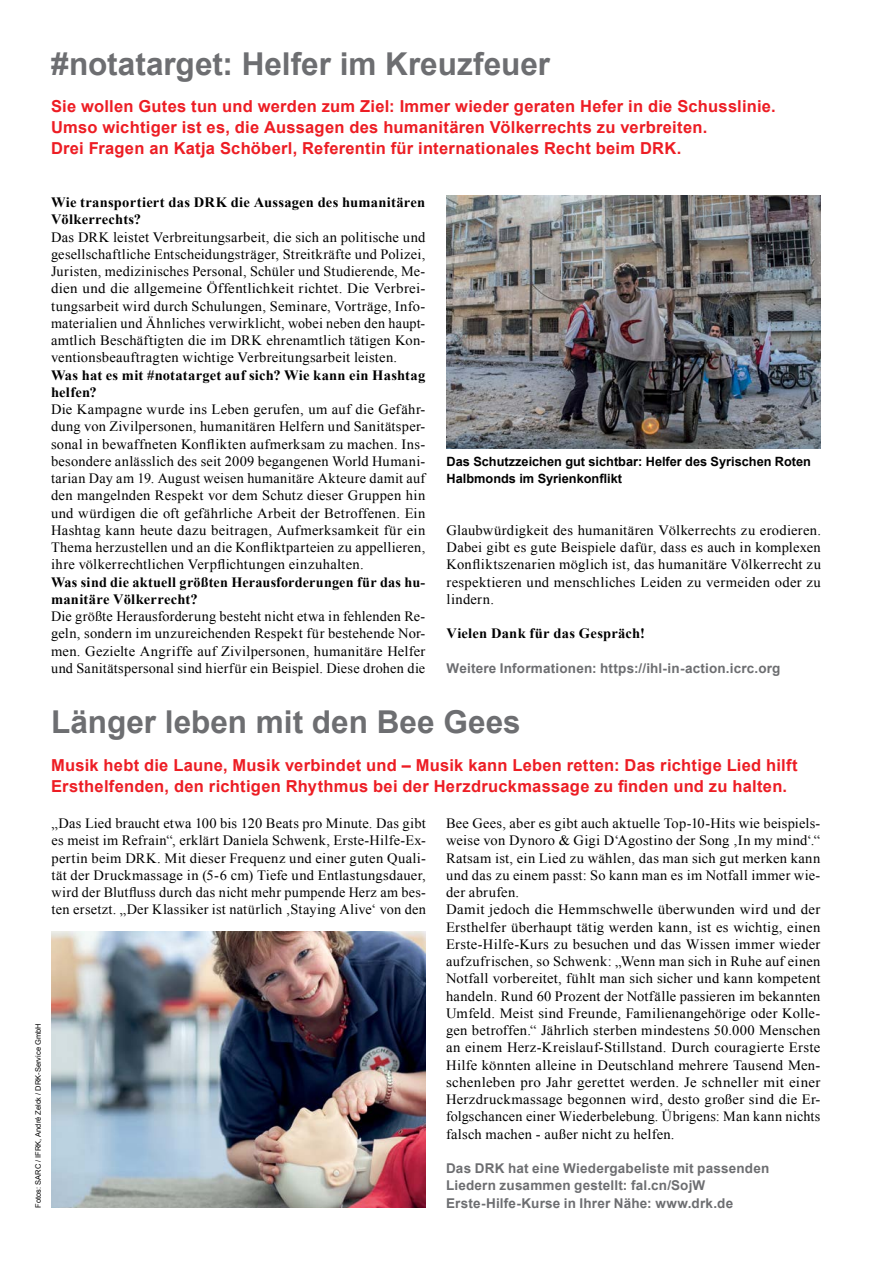
<style>
.page{position:relative;width:872px;height:1263px;background:#fff}
.page>*{position:absolute;margin:0;border:0;box-sizing:border-box;transform-origin:0 0}
.t1{font:700 31.5px "Arial";color:#6d6e71}
.t2{font:700 16.5px/21px "Arial";letter-spacing:.015em;color:#ed1d24}
.t3{font:14.25px/17.2px "Times New Roman";letter-spacing:.02em;color:#000;text-align:justify}
.t4{font:700 14.25px/17.2px "Times New Roman";letter-spacing:.015em;color:#000}
.t5{font:700 13.5px/17.2px "Arial";letter-spacing:.015em;color:#6d6e71}
.t6{font:700 12.75px/17.2px "Arial";color:#000}
.t7{font:7.5px "Arial";color:#000}
</style>
<div class="page">
<img style="left:446px;top:196px;width:375px;height:252px">
<img style="left:51px;top:932px;width:375px;height:276px">
<h1 class="t1" style="left:51px;top:43px;width:500px">#notatarget: Helfer im Kreuzfeuer</h1>
<p class="t2" style="left:51px;top:97px;width:726px">Sie wollen Gutes tun und werden zum Ziel: Immer wieder geraten Hefer in die Schusslinie.<br>Umso wichtiger ist es, die Aussagen des humanitären Völkerrechts zu verbreiten.<br>Drei Fragen an Katja Schöberl, Referentin für internationales Recht beim DRK.</p>
<p class="t4" style="left:51px;top:193px;width:376px">Wie transportiert das DRK die Aussagen des humanitären<br>Völkerrechts?</p>
<p class="t3" style="left:51px;top:228px;width:376px">Das DRK leistet Verbreitungsarbeit, die sich an politische und gesellschaftliche Entscheidungsträger, Streitkräfte und Polizei, Juristen, medizinisches Personal, Schüler und Studierende, Me&shy;dien und die allgemeine Öffentlichkeit richtet. Die Verbrei&shy;tungsarbeit wird durch Schulungen, Seminare, Vorträge, Info&shy;materialien und Ähnliches verwirklicht, wobei neben den haupt&shy;amtlich Beschäftigten die im DRK ehrenamtlich tätigen Kon&shy;ventionsbeauftragten wichtige Verbreitungsarbeit leisten.</p>
<p class="t4" style="left:51px;top:366px;width:376px">Was hat es mit #notatarget auf sich? Wie kann ein Hashtag helfen?</p>
<p class="t3" style="left:51px;top:400px;width:376px">Die Kampagne wurde ins Leben gerufen, um auf die Gefähr&shy;dung von Zivilpersonen, humanitären Helfern und Sanitätsper&shy;sonal in bewaffneten Konflikten aufmerksam zu machen. Ins&shy;besondere anlässlich des seit 2009 begangenen World Humani&shy;tarian Day am 19. August weisen humanitäre Akteure damit auf den mangelnden Respekt vor dem Schutz dieser Gruppen hin und würdigen die oft gefährliche Arbeit der Betroffenen. Ein Hashtag kann heute dazu beitragen, Aufmerksamkeit für ein Thema herzustellen und an die Konfliktparteien zu appellieren, ihre völkerrechtlichen Verpflichtungen einzuhalten.</p>
<p class="t4" style="left:51px;top:573px;width:376px">Was sind die aktuell größten Herausforderungen für das hu&shy;manitäre Völkerrecht?</p>
<p class="t3" style="left:51px;top:607px;width:376px">Die größte Herausforderung besteht nicht etwa in fehlenden Re&shy;geln, sondern im unzureichenden Respekt für bestehende Nor&shy;men. Gezielte Angriffe auf Zivilpersonen, humanitäre Helfer und Sanitätspersonal sind hierfür ein Beispiel. Diese drohen die</p>
<p class="t6" style="left:446px;top:453px;width:366px">Das Schutzzeichen gut sichtbar: Helfer des Syrischen Roten<br>Halbmonds im Syrienkonflikt</p>
<p class="t3" style="left:446px;top:521px;width:376px">Glaubwürdigkeit des humanitären Völkerrechts zu erodieren.<br>Dabei gibt es gute Beispiele dafür, dass es auch in komplexen Konfliktszenarien möglich ist, das humanitäre Völkerrecht zu respektieren und menschliches Leiden zu vermeiden oder zu lindern.</p>
<p class="t4" style="left:446px;top:625px;width:200px">Vielen Dank für das Gespräch!</p>
<p class="t5" style="left:446px;top:660px;width:335px">Weitere Informationen: https://ihl-in-action.icrc.org</p>
<p class="t7" style="left:33px;top:1208px;width:186px;rotate:-90deg">Fotos: SARC / IFRK, André Zelck / DRK-Service GmbH</p>
<h1 class="t1" style="left:51px;top:701px;width:471px">Länger leben mit den Bee Gees</h1>
<p class="t2" style="left:51px;top:755px;width:748px">Musik hebt die Laune, Musik verbindet und – Musik kann Leben retten: Das richtige Lied hilft<br>Ersthelfenden, den richtigen Rhythmus bei der Herzdruckmassage zu finden und zu halten.</p>
<p class="t3" style="left:52px;top:814px;width:376px">„Das Lied braucht etwa 100 bis 120 Beats pro Minute. Das gibt es meist im Refrain“, erklärt Daniela Schwenk, Erste-Hilfe-Ex&shy;pertin beim DRK. Mit dieser Frequenz und einer guten Quali&shy;tät der Druckmassage in (5-6 cm) Tiefe und Entlastungsdauer, wird der Blutfluss durch das nicht mehr pumpende Herz am bes&shy;ten ersetzt. „Der Klassiker ist natürlich ‚Staying Alive‘ von den</p>
<p class="t3" style="left:446px;top:814px;width:376px;text-align:left">Bee Gees, aber es gibt auch aktuelle Top-10-Hits wie beispiels&shy;weise von Dynoro &amp; Gigi D‘Agostino der Song ‚In my mind‘.“ Ratsam ist, ein Lied zu wählen, das man sich gut merken kann und das zu einem passt: So kann man es im Notfall immer wie&shy;der abrufen.<br>Damit jedoch die Hemmschwelle überwunden wird und der Ersthelfer überhaupt tätig werden kann, ist es wichtig, einen Erste-Hilfe-Kurs zu besuchen und das Wissen immer wieder aufzufrischen, so Schwenk: „Wenn man sich in Ruhe auf einen Notfall vorbereitet, fühlt man sich sicher und kann kompetent handeln. Rund 60 Prozent der Notfälle passieren im bekannten Umfeld. Meist sind Freunde, Familienangehörige oder Kolle&shy;gen betroffen.“ Jährlich sterben mindestens 50.000 Menschen an einem Herz-Kreislauf-Stillstand. Durch couragierte Erste Hilfe könnten alleine in Deutschland mehrere Tausend Men&shy;schenleben pro Jahr gerettet werden. Je schneller mit einer Herzdruckmassage begonnen wird, desto großer sind die Er&shy;folgschancen einer Wiederbelebung. Übrigens: Man kann nichts falsch machen - außer nicht zu helfen.</p>
<p class="t5" style="left:446px;top:1160px;width:325px">Das DRK hat eine Wiedergabeliste mit passenden<br>Liedern zusammen gestellt: fal.cn/SojW<br>Erste-Hilfe-Kurse in Ihrer Nähe: www.drk.de</p>
</div>
